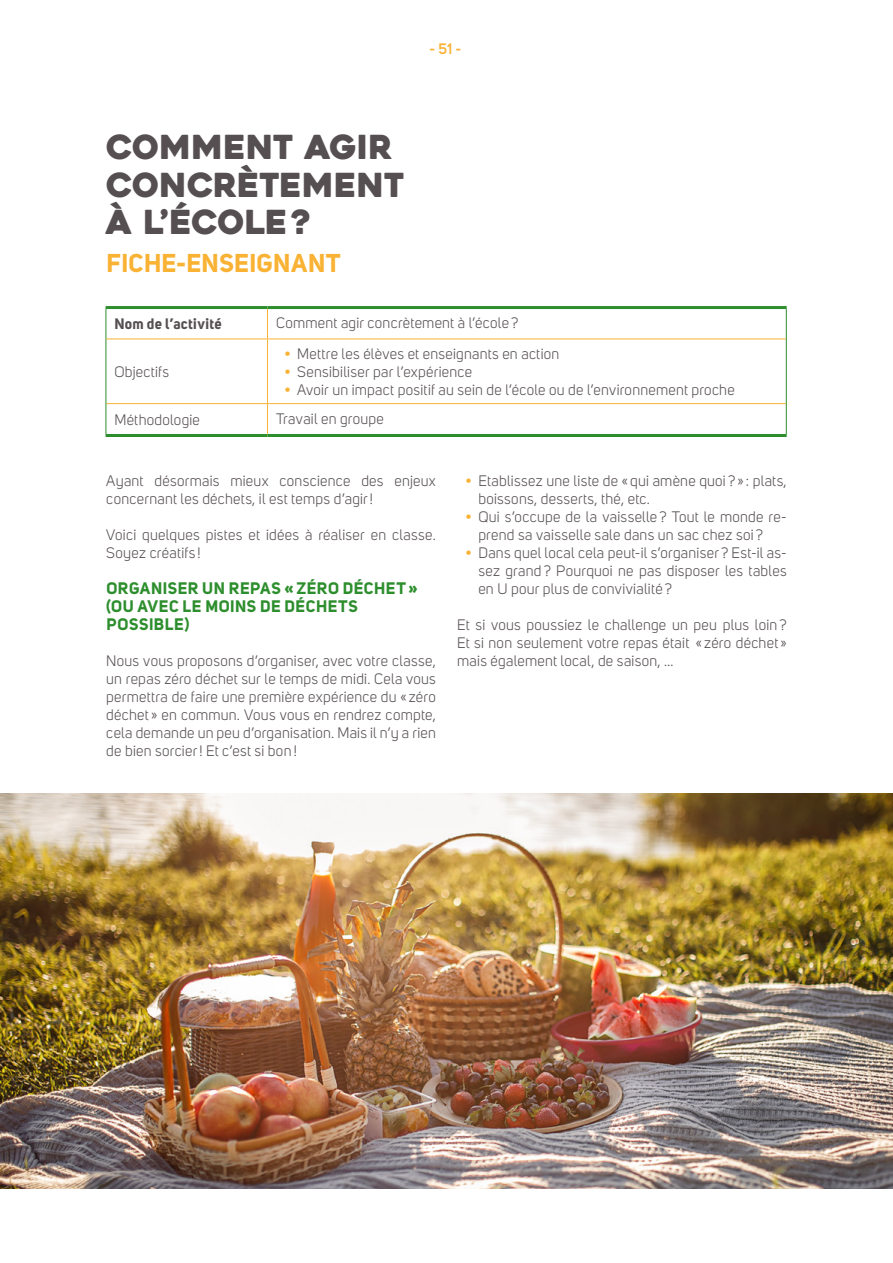
<style>
.page{position:relative;width:893px;height:1263px;background:#fff}
.page>*{position:absolute;margin:0;border:0;box-sizing:border-box;transform-origin:0 0}
.t1{font:33px/37.5px "Heavitas";color:#564f51}
.t2{font:700 25.5px "Uni Sans";letter-spacing:.015em;color:#f9b234}
.t3{font:700 16.5px/18px "Uni Sans";letter-spacing:.03em;color:#2d8e2d}
.t4{font:15px/18px "Uni Sans";letter-spacing:.015em;color:#564f51}
.t5{font:700 15px "Uni Sans";letter-spacing:.02em;color:#564f51}
.t6{font:600 15px "Uni Sans";color:#f9b234}
.s1{color:#f9b234}
</style>
<div class="page">
<hr style="left:106px;top:403px;width:161px;height:1px;background:#f9b234">
<hr style="left:268px;top:403px;width:518px;height:1px;background:#f9b234">
<hr style="left:106px;top:434px;width:161px;height:3px;background:#2d8e2d">
<hr style="left:267px;top:434px;width:520px;height:3px;background:#2d8e2d">
<hr style="left:106px;top:309px;width:1px;height:30px;background:#2d8e2d">
<hr style="left:106px;top:339px;width:1px;height:65px;background:#2d8e2d">
<hr style="left:106px;top:404px;width:1px;height:30px;background:#2d8e2d">
<hr style="left:786px;top:309px;width:1px;height:30px;background:#2d8e2d">
<hr style="left:786px;top:339px;width:1px;height:65px;background:#2d8e2d">
<hr style="left:786px;top:404px;width:1px;height:30px;background:#2d8e2d">
<hr style="left:267px;top:309px;width:1px;height:30px;background:#f9b234">
<hr style="left:106px;top:339px;width:161px;height:1px;background:#f9b234">
<hr style="left:267px;top:339px;width:519px;height:1px;background:#f9b234">
<hr style="left:267px;top:339px;width:1px;height:65px;background:#f9b234">
<hr style="left:267px;top:404px;width:1px;height:30px;background:#f9b234">
<hr style="left:106px;top:306px;width:161px;height:3px;background:#2d8e2d">
<hr style="left:267px;top:306px;width:520px;height:3px;background:#2d8e2d">
<img style="left:0;top:793px;width:893px;height:395px">
<p class="t6" style="left:429px;top:40px;width:33px">- 51 -</p>
<h1 class="t1" style="left:106px;top:129px;width:299px">COMMENT AGIR<br>CONCRÈTEMENT<br>À L’ÉCOLE?</h1>
<h2 class="t2" style="left:107px;top:247px;width:236px">FICHE-ENSEIGNANT</h2>
<p class="t5" style="left:114px;top:314px;width:109px">Nom de l’activité</p>
<p class="t4" style="left:276px;top:314px;width:244px">Comment agir concrètement à l’école ?</p>
<p class="t4" style="left:114px;top:363px;width:56px">Objectifs</p>
<p class="t4" style="left:285px;top:345px;width:276px"><span class="s1">•</span> Mettre les élèves et enseignants en action</p>
<p class="t4" style="left:285px;top:363px;width:189px"><span class="s1">•</span> Sensibiliser par l’expérience</p>
<p class="t4" style="left:285px;top:381px;width:452px"><span class="s1">•</span> Avoir un impact positif au sein de l’école ou de l’environnement proche</p>
<p class="t4" style="left:114px;top:411px;width:87px">Méthodologie</p>
<p class="t4" style="left:276px;top:410px;width:109px">Travail en groupe</p>
<p class="t4" style="left:106px;top:472px;width:331px">Ayant désormais mieux conscience des enjeux concernant les déchets, il est temps d’agir!</p>
<p class="t4" style="left:106px;top:526px;width:331px">Voici quelques pistes et idées à réaliser en classe.<br>Soyez créatifs !</p>
<p class="t3" style="left:106px;top:579px;width:313px">ORGANISER UN REPAS « ZÉRO DÉCHET » (OU AVEC LE MOINS DE DÉCHETS<br>POSSIBLE)</p>
<p class="t4" style="left:106px;top:652px;width:331px;text-align:justify">Nous vous proposons d’organiser, avec votre classe, un repas zéro déchet sur le temps de midi. Cela vous permettra de faire une première expérience du « zéro déchet » en commun. Vous vous en rendrez compte, cela demande un peu d’organisation. Mais il n’y a rien de bien sorcier! Et c’est si bon !</p>
<p class="t4" style="left:478px;top:472px;width:310px;text-indent:-13px"><span class="s1">•</span> Etablissez une liste de « qui amène quoi ? » : plats, boissons, desserts, thé, etc.</p>
<p class="t4" style="left:478px;top:508px;width:310px;text-indent:-13px"><span class="s1">•</span> Qui s’occupe de la vaisselle ? Tout le monde re&shy;prend sa vaisselle sale dans un sac chez soi ?</p>
<p class="t4" style="left:478px;top:544px;width:310px;text-align:justify;text-indent:-13px"><span class="s1">•</span> Dans quel local cela peut-il s’organiser ? Est-il as&shy;sez grand ? Pourquoi ne pas disposer les tables en U pour plus de convivialité ?</p>
<p class="t4" style="left:457px;top:616px;width:331px;text-align:justify">Et si vous poussiez le challenge un peu plus loin ?<br>Et si non seulement votre repas était « zéro déchet » mais également local, de saison, …</p>
</div>
